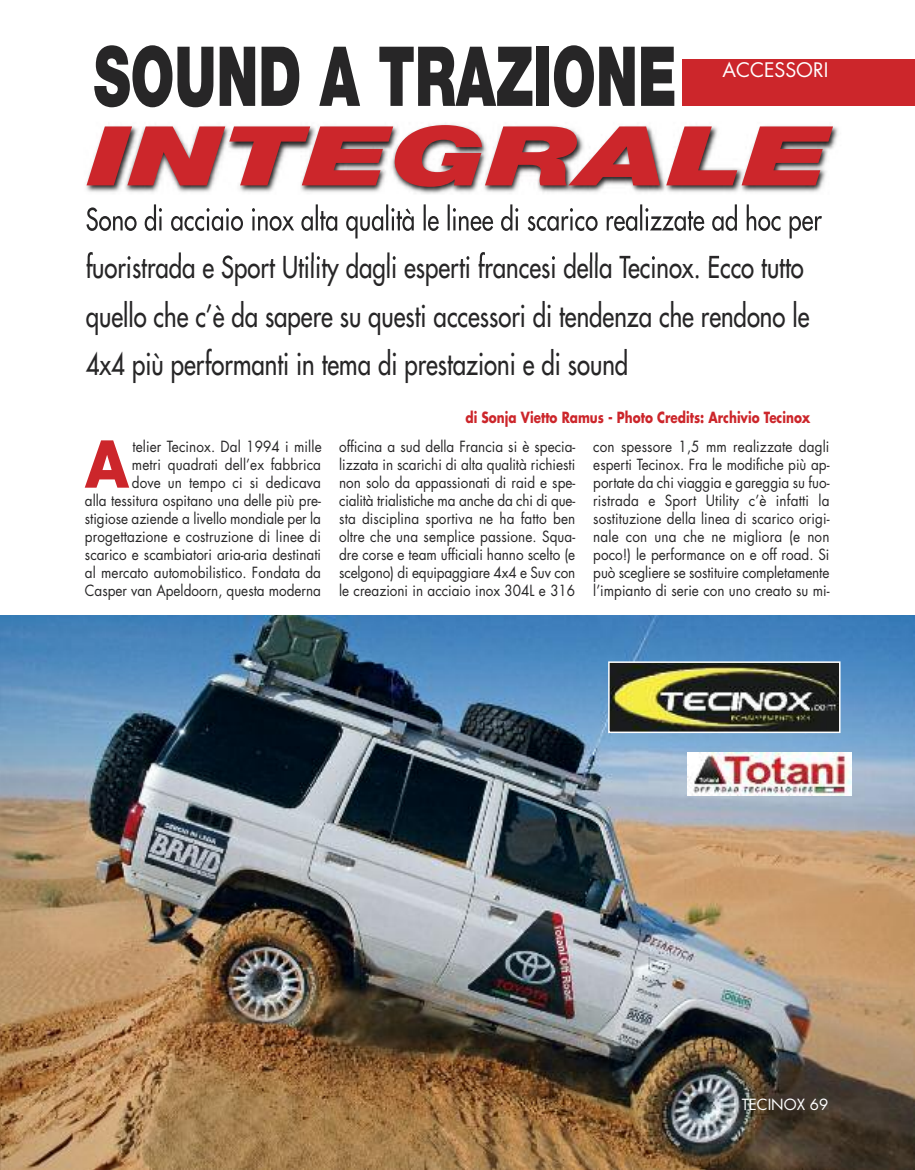
<style>
.page{position:relative;width:915px;height:1170px;background:#fff}
.page>*{position:absolute;margin:0;border:0;box-sizing:border-box;transform-origin:0 0}
.t1{font:900 82.8px "Helvetica Neue";color:#272627;scale:.67 1}
.t2{font:italic 900 82.5px "Helvetica Neue";color:#cc262b;scale:1.5 1}
.t3{font:700 62.7px "Futura Std";color:#cc262b;scale:.9 1}
.t4{font:500 30px/48px "Futura Std";color:#272627;scale:.8 1}
.t5{font:19.5px "Futura Std";color:#fff}
.t6{font:15px/18px "Futura Std";color:#272627;text-align:justify;scale:.9 1}
.t7{font:700 15px "Futura Std";color:#cc262b;scale:.8 1}
.t8{font:15px "Futura Std";color:#fff}
</style>
<div class="page">
<img style="left:0;top:615px;width:914px;height:554px">
<div style="left:682px;top:59px;width:232px;height:47px;background:#cc262b"></div>
<img style="left:86px;top:123px;width:752px;height:137px">
<img style="left:86px;top:204px;width:195px;height:27px">
<img style="left:87px;top:252px;width:173px;height:8px">
<img style="left:611px;top:664px;width:226px;height:66px">
<div style="left:608px;top:661px;width:232px;height:72px;border:2px solid #fff"></div>
<img style="left:687px;top:752px;width:163px;height:43px">
<h1 class="t1" style="left:94px;top:47px;width:871px">SOUND A TRAZIONE</h1>
<h3 class="t5" style="left:722px;top:61px;width:107px">ACCESSORI</h3>
<h2 class="t2" style="left:88px;top:126px;width:496px">INTEGRALE</h2>
<h3 class="t4" style="left:86px;top:245px;width:905px">fuoristrada e Sport Utility dagli esperti francesi della Tecinox. Ecco tutto quello che c’è da sapere su questi accessori di tendenza che rendono le<br>4x4 più performanti in tema di prestazioni e di sound</h3>
<p class="t7" style="left:465px;top:410px;width:432px">di Sonja Vietto Ramus - Photo Credits: Archivio Tecinox</p>
<p class="t6" style="left:85px;top:438px;width:264px;text-align:right">telier Tecinox. Dal 1994 i mille<br>metri quadrati dell’ex fabbrica<br>dove un tempo ci si dedicava<br>alla tessitura ospitano una delle più pre&shy;stigiose aziende a livello mondiale per la progettazione e costruzione di linee di scarico e scambiatori aria-aria destinati al mercato automobilistico. Fondata da Casper van Apeldoorn, questa moderna</p>
<p class="t6" style="left:339px;top:438px;width:264px">officina a sud della Francia si è specia&shy;lizzata in scarichi di alta qualità richiesti non solo da appassionati di raid e spe&shy;cialità trialistiche ma anche da chi di que&shy;sta disciplina sportiva ne ha fatto ben oltre che una semplice passione. Squa&shy;dre corse e team ufficiali hanno scelto (e scelgono) di equipaggiare 4x4 e Suv con le creazioni in acciaio inox 304L e 316</p>
<p class="t6" style="left:593px;top:438px;width:264px">con spessore 1,5 mm realizzate dagli esperti Tecinox. Fra le modifiche più ap&shy;portate da chi viaggia e gareggia su fuo&shy;ristrada e Sport Utility c’è infatti la sostituzione della linea di scarico origi&shy;nale con una che ne migliora (e non poco!) le performance on e off road. Si può scegliere se sostituire completamente l’impianto di serie con uno creato su mi-</p>
<h3 class="t3" style="left:85px;top:435px;width:50px">A</h3>
<p class="t8" style="left:741px;top:1097px;width:88px">TECINOX 69</p>
</div>
